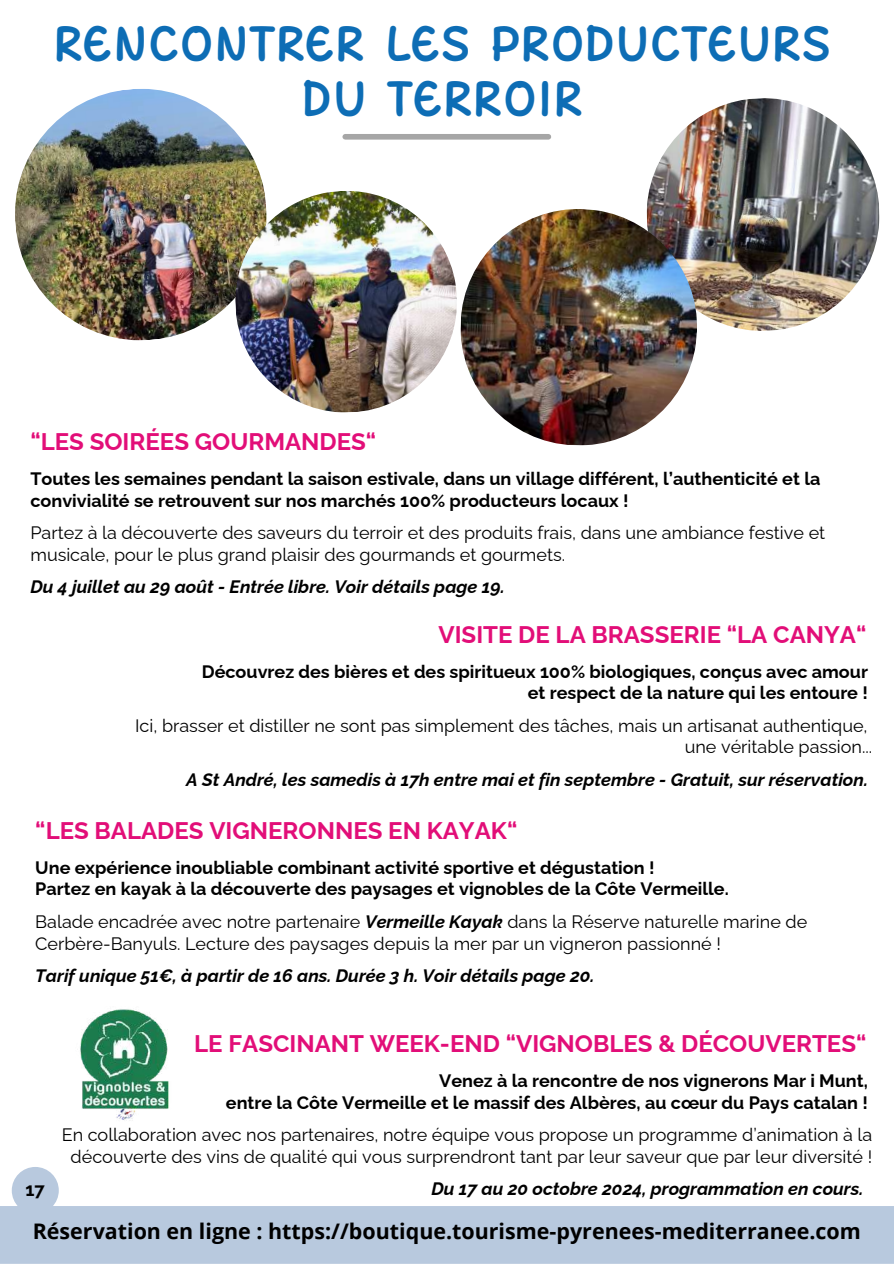
<style>
.page{position:relative;width:894px;height:1264px;background:#fff}
.page>*{position:absolute;margin:0;border:0;box-sizing:border-box;transform-origin:0 0}
.t1{font:700 49.65px/54px "monties";color:#0d6db5;text-align:center}
.t2{font:700 24px "Raleway";color:#e20e78}
.t3{font:700 21.45px "Open Sans";color:#000}
.t4{font:700 18.3px "Raleway";color:#000}
.t5{font:18px/21.8px "Raleway";color:#000}
.t6{font:700 18px/21.8px "Raleway";color:#000}
.t7{font:italic 700 18px "Raleway";color:#000}
.s1{font-weight:700;font-style:italic}
</style>
<div class="page">
<div style="left:345px;top:134px;width:203px;height:6px;background:#a6a6a6"></div>
<div style="left:0;top:1205px;width:893px;height:58px;background:#b8c9de"></div>
<img style="left:80px;top:1009px;width:89px;height:111px">
<img style="left:647px;top:98px;width:233px;height:233px">
<img style="left:15px;top:89px;width:249px;height:252px">
<img style="left:232px;top:188px;width:225px;height:225px">
<img style="left:460px;top:206px;width:239px;height:240px">
<div style="left:12px;top:1166px;width:47px;height:47px;background:#b8c9de;border-radius:50%"></div>
<h1 class="t1" style="left:53px;top:22px;width:779px">RENCONTRER LES PRODUCTEURS<br>DU TERROIR</h1>
<h2 class="t2" style="left:30px;top:428px;width:347px">“LES SOIRÉES GOURMANDES“</h2>
<p class="t6" style="left:30px;top:467px;width:791px">Toutes les semaines pendant la saison estivale, dans un village différent, l’authenticité et la convivialité se retrouvent sur nos marchés 100% producteurs locaux !</p>
<p class="t5" style="left:30px;top:521px;width:796px">Partez à la découverte des saveurs du terroir et des produits frais, dans une ambiance festive et musicale, pour le plus grand plaisir des gourmands et gourmets.</p>
<p class="t7" style="left:30px;top:576px;width:475px">Du 4 juillet au 29 août - Entrée libre. Voir détails page 19.</p>
<h2 class="t2" style="left:438px;top:620px;width:429px">VISITE DE LA BRASSERIE “LA CANYA“</h2>
<p class="t6" style="left:202px;top:660px;width:667px;text-align:right">Découvrez des bières et des spiritueux 100% biologiques, conçus avec amour et respect de la nature qui les entoure !</p>
<p class="t5" style="left:135px;top:714px;width:738px;text-align:right">Ici, brasser et distiller ne sont pas simplement des tâches, mais un artisanat authentique, une véritable passion...</p>
<p class="t7" style="left:186px;top:768px;width:683px">A St André, les samedis à 17h entre mai et fin septembre - Gratuit, sur réservation.</p>
<h2 class="t2" style="left:35px;top:816px;width:483px">“LES BALADES VIGNERONNES EN KAYAK“</h2>
<p class="t6" style="left:35px;top:856px;width:694px">Une expérience inoubliable combinant activité sportive et dégustation !<br>Partez en kayak à la découverte des paysages et vignobles de la Côte Vermeille.</p>
<p class="t5" style="left:35px;top:910px;width:773px">Balade encadrée avec notre partenaire <span class="s1">Vermeille Kayak</span> dans la Réserve naturelle marine de<br>Cerbère-Banyuls. Lecture des paysages depuis la mer par un vigneron passionné !</p>
<p class="t7" style="left:35px;top:964px;width:560px">Tarif unique 51€, à partir de 16 ans. Durée 3 h. Voir détails page 20.</p>
<h2 class="t2" style="left:194px;top:1029px;width:673px">LE FASCINANT WEEK-END “VIGNOBLES &amp; DÉCOUVERTES“</h2>
<p class="t6" style="left:226px;top:1069px;width:643px;text-align:right">Venez à la rencontre de nos vignerons Mar i Munt,<br>entre la Côte Vermeille et le massif des Albères, au cœur du Pays catalan !</p>
<p class="t5" style="left:62px;top:1123px;width:811px;text-align:center">En collaboration avec nos partenaires, notre équipe vous propose un programme d’animation à la découverte des vins de qualité qui vous surprendront tant par leur saveur que par leur diversité !</p>
<p class="t4" style="left:26px;top:1178px;width:21px">17</p>
<p class="t7" style="left:431px;top:1178px;width:433px">Du 17 au 20 octobre 2024, programmation en cours.</p>
<p class="t3" style="left:33px;top:1215px;width:829px">Réservation en ligne : https://boutique.tourisme-pyrenees-mediterranee.com</p>
</div>
